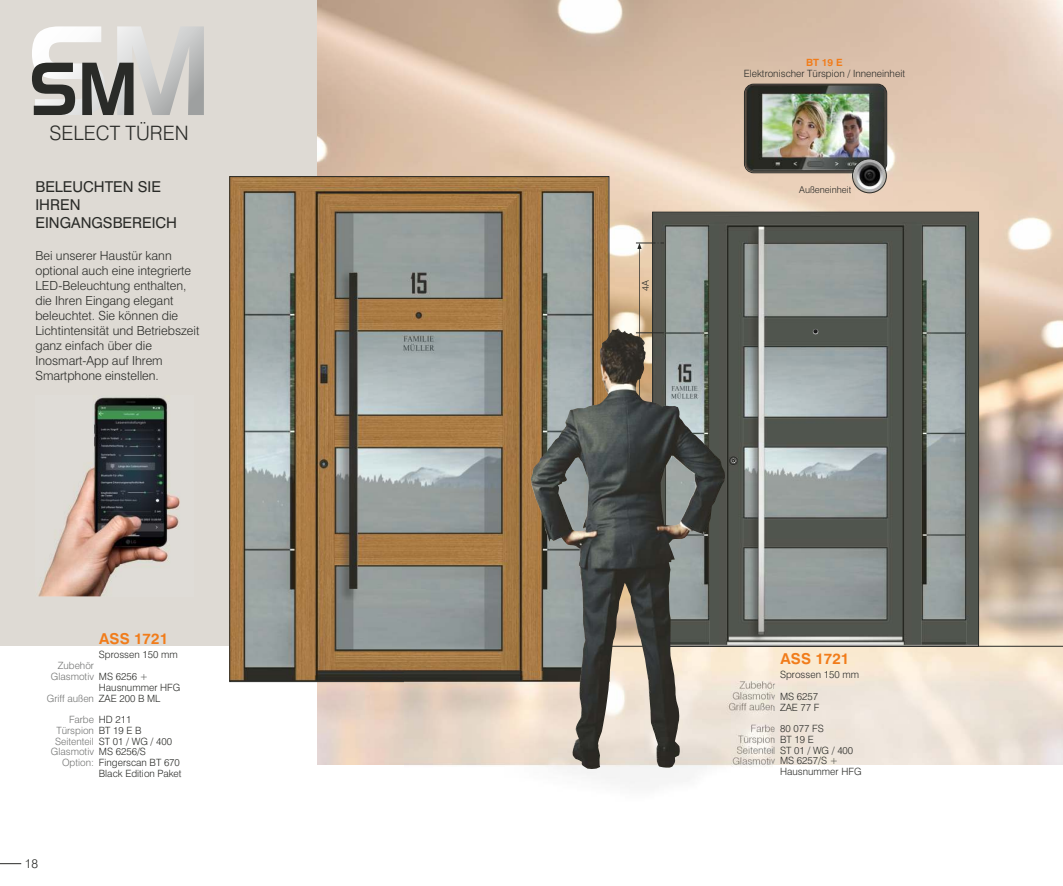
<style>
.page{position:relative;width:1063px;height:886px;background:#fff}
.page>*{position:absolute;margin:0;border:0;box-sizing:border-box;transform-origin:0 0}
.t1{font:300 19.88px "Swiss 721 BT";color:#2a2b28}
.t2{font:15px/18px "Swiss 721 BT";color:#2a2b28}
.t3{font:700 15px "Swiss 721 BT";color:#f17c1a}
.t4{font:300 12.5px/15px "Swiss 721 BT";color:#2a2b28}
.t5{font:300 10px/10.8px "Swiss 721 BT";color:#2a2b28}
.t6{font:300 10px/10.8px "Swiss 721 BT";color:#737473;text-align:right}
.t7{font:300 9.38px "Swiss 721 BT";color:#2a2b28}
.s1{font-weight:700;color:#f17c1a}
</style>
<div class="page">
<div style="left:0;top:0;width:318px;height:646px;background:#dedad4"></div>
<img style="left:318px;top:0;width:745px;height:765px">
<img style="left:654px;top:214px;width:323px;height:430px">
<svg style="left:813px;top:329px;width:5px;height:5px"></svg>
<svg style="left:0;top:863px;width:21px;height:1px"></svg>
<img style="left:35px;top:395px;width:158px;height:201px">
<hr style="left:533px;top:646px;width:530px;height:1px;background:#2a2b28">
<img style="left:232px;top:178px;width:375px;height:502px">
<svg style="left:32px;top:26px;width:172px;height:89px;background:#b6b5b2"></svg>
<svg style="left:636px;top:243px;width:28px;height:377px;background:#5f594e"></svg>
<svg style="left:730px;top:457px;width:7px;height:7px"></svg>
<div style="left:729px;top:457px;width:8px;height:8px;border:1px solid #2a2b28;border-radius:50%"></div>
<img style="left:404px;top:672px;width:368px;height:112px">
<img style="left:531px;top:328px;width:114px;height:441px">
<img style="left:744px;top:84px;width:143px;height:89px;border-radius:9px">
<div style="left:744px;top:84px;width:143px;height:89px;border:1px solid #2a2b28;border-radius:9px"></div>
<img style="left:853px;top:159px;width:33px;height:34px;border-radius:50%">
<div style="left:852px;top:159px;width:35px;height:34px;border:1px solid #2a2b28;border-radius:50%"></div>
<p class="t1" style="left:50px;top:125px;width:141px">SELECT TÜREN</p>
<p class="t2" style="left:35px;top:179px;width:143px">BELEUCHTEN SIE<br>IHREN<br>EINGANGSBEREICH</p>
<p class="t4" style="left:35px;top:249px;width:166px">Bei unserer Haustür kann optional auch eine integrierte<br>LED-Beleuchtung enthalten, die Ihren Eingang elegant beleuchtet. Sie können die<br>Lichtintensität und Betriebszeit ganz einfach über die<br>Inosmart-App auf Ihrem<br>Smartphone einstellen.</p>
<p class="t3" style="left:99px;top:633px;width:70px">ASS 1721</p>
<p class="t5" style="left:99px;top:645px;width:80px;line-height:21.6px">Sprossen 150 mm<br>MS 6256 +</p>
<p class="t5" style="left:99px;top:683px;width:83px">Hausnummer HFG<br>ZAE 200 B ML</p>
<p class="t5" style="left:99px;top:715px;width:84px">HD 211<br>BT 19 E B<br>ST 01 / WG / 400<br>MS 6256/S<br>Fingerscan BT 670<br>Black Edition Paket</p>
<p class="t6" style="left:51px;top:661px;width:45px">Zubehör<br>Glasmotiv</p>
<p class="t6" style="left:47px;top:688px;width:49px;line-height:21.6px">Griff außen<br>Farbe</p>
<p class="t6" style="left:51px;top:726px;width:45px">Türspion<br>Seitenteil<br>Glasmotiv<br>Option:</p>
<p class="t4" style="left:25px;top:857px;width:15px">18</p>
<p class="t7" style="left:642px;top:291px;width:12px;rotate:-90deg">4A</p>
<p class="t5" style="left:744px;top:58px;width:163px;text-align:center"><span class="s1">BT 19 E<br></span>Elektronischer Türspion / Inneneinheit</p>
<p class="t7" style="left:799px;top:186px;width:54px">Außeneinheit</p>
<p class="t3" style="left:781px;top:652px;width:70px">ASS 1721</p>
<p class="t5" style="left:780px;top:665px;width:80px;line-height:21.6px">Sprossen 150 mm<br>MS 6257</p>
<p class="t5" style="left:780px;top:697px;width:45px;line-height:21.6px">ZAE 77 F<br>80 077 FS</p>
<p class="t5" style="left:780px;top:735px;width:83px">BT 19 E<br>ST 01 / WG / 400<br>MS 6257/S +<br>Hausnummer HFG</p>
</div>
